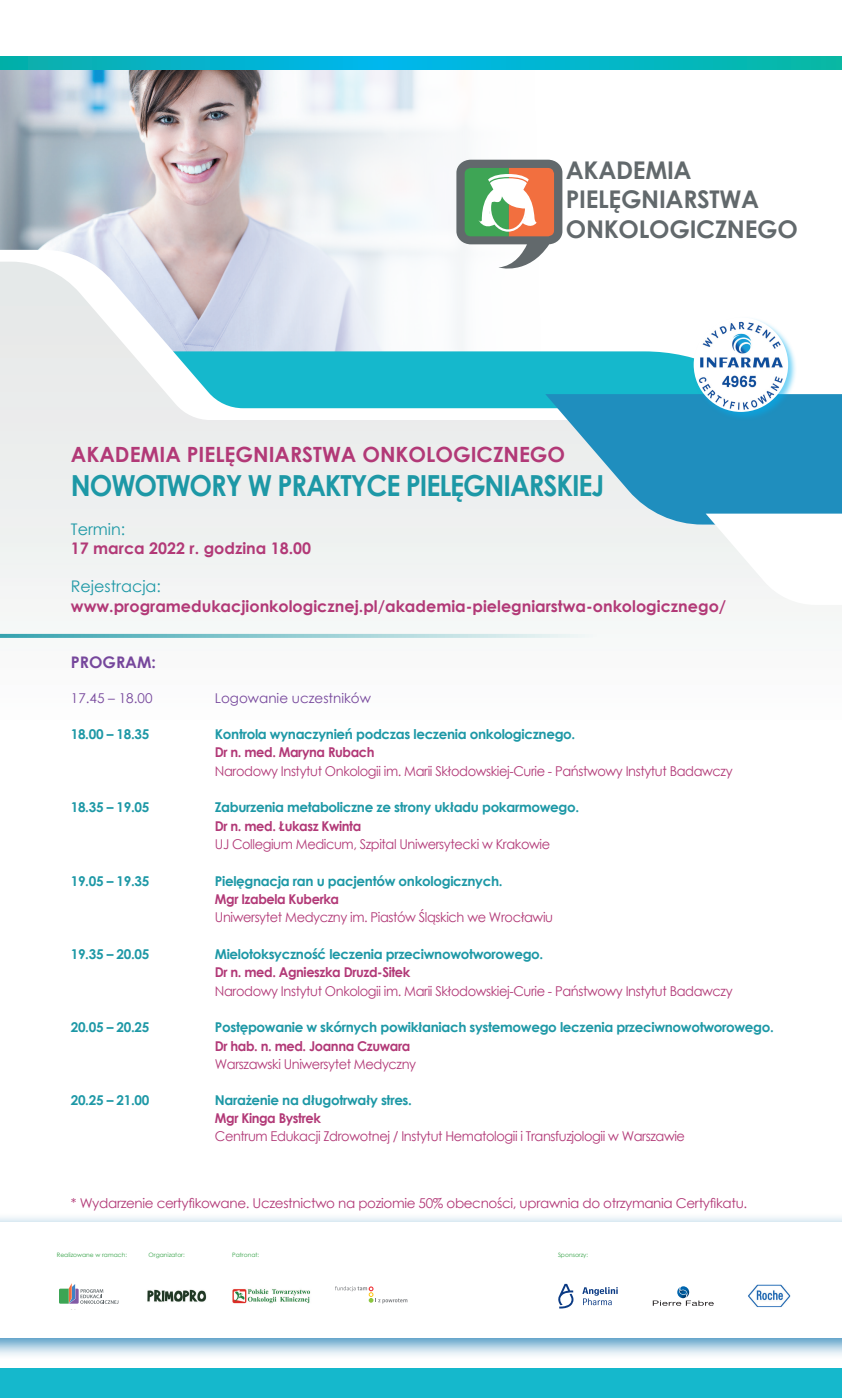
<style>
.page{position:relative;width:842px;height:1398px;background:#fff}
.page>*{position:absolute;margin:0;border:0;box-sizing:border-box;transform-origin:0 0}
.t1{font:700 29px "Century Gothic";letter-spacing:-.04em;color:#1d98a6;scale:.93 1}
.t2{font:700 24.4px/29.3px "Century Gothic";letter-spacing:-.01em;color:#62696c}
.t3{font:700 21px "Century Gothic";color:#b23977}
.t4{font:700 16px "Century Gothic";color:#b23977}
.t5{font:16px "Century Gothic";color:#1d98a6}
.t6{font:700 16px "Century Gothic";color:#76479c}
.t7{font:13.5px "Century Gothic";letter-spacing:-.03em;color:#b23977;scale:.96 1}
.t8{font:700 13.5px "Century Gothic";letter-spacing:-.025em;color:#1d98a6}
.t9{font:700 13.5px "Century Gothic";letter-spacing:-.03em;color:#b23977;scale:.96 1}
.t10{font:13.5px "Century Gothic";letter-spacing:-.03em;color:#b23977}
.t11{font:13.5px "Century Gothic";color:#76479c}
.t12{font:6px "Century Gothic";color:#35a247}
</style>
<div class="page">
<img style="left:0;top:70px;width:551px;height:180px">
<div style="left:0;top:1368px;width:842px;height:29px;background:#15b8cc"></div>
<svg style="left:0;top:262px;width:692px;height:372px"></svg>
<svg style="left:545px;top:394px;width:297px;height:211px"></svg>
<svg style="left:0;top:56px;width:842px;height:14px;background:#03b4c8"></svg>
<svg style="left:456px;top:160px;width:106px;height:116px"></svg>
<svg style="left:0;top:634px;width:593px;height:4px;background:#96ced3"></svg>
<div style="left:0;top:1212px;width:842px;height:148px;background:#006ca9;opacity:.75"></div>
<div style="left:0;top:1222px;width:842px;height:116px;background:#fff"></div>
<svg style="left:59px;top:1283px;width:59px;height:20px"></svg>
<img style="left:232px;top:1289px;width:79px;height:15px">
<svg style="left:335px;top:1286px;width:72px;height:17px"></svg>
<img style="left:147px;top:1289px;width:60px;height:13px">
<div style="left:692px;top:316px;width:106px;height:105px;background:#00aeef;opacity:.55"></div>
<img style="left:694px;top:317px;width:94px;height:95px;border-radius:47px">
<svg style="left:558px;top:1283px;width:15px;height:25px"></svg>
<svg style="left:582px;top:1287px;width:36px;height:18px"></svg>
<svg style="left:653px;top:1286px;width:61px;height:19px"></svg>
<img style="left:748px;top:1284px;width:42px;height:24px">
<h2 class="t2" style="left:566px;top:154px;width:233px">AKADEMIA<br>PIELĘGNIARSTWA<br>ONKOLOGICZNEGO</h2>
<h3 class="t3" style="left:71px;top:438px;width:496px">AKADEMIA PIELĘGNIARSTWA ONKOLOGICZNEGO</h3>
<h1 class="t1" style="left:71px;top:464px;width:575px">NOWOTWORY W PRAKTYCE PIELĘGNIARSKIEJ</h1>
<p class="t5" style="left:71px;top:518px;width:56px">Termin:</p>
<p class="t4" style="left:71px;top:536px;width:242px">17 marca 2022 r. godzina 18.00</p>
<p class="t5" style="left:71px;top:575px;width:92px">Rejestracja:</p>
<p class="t4" style="left:71px;top:593px;width:657px">www.programedukacjionkologicznej.pl/akademia-pielegniarstwa-onkologicznego/</p>
<p class="t6" style="left:71px;top:650px;width:87px">PROGRAM:</p>
<p class="t11" style="left:71px;top:689px;width:83px">17.45 – 18.00</p>
<p class="t11" style="left:215px;top:689px;width:158px">Logowanie uczestników</p>
<p class="t8" style="left:71px;top:724px;width:80px">18.00 – 18.35</p>
<p class="t8" style="left:215px;top:724px;width:362px">Kontrola wynaczynień podczas leczenia onkologicznego.</p>
<p class="t9" style="left:215px;top:742px;width:168px">Dr n. med. Maryna Rubach</p>
<p class="t7" style="left:215px;top:761px;width:541px">Narodowy Instytut Onkologii im. Marii Skłodowskiej-Curie - Państwowy Instytut Badawczy</p>
<p class="t8" style="left:71px;top:797px;width:80px">18.35 – 19.05</p>
<p class="t8" style="left:215px;top:797px;width:366px">Zaburzenia metaboliczne ze strony układu pokarmowego.</p>
<p class="t9" style="left:215px;top:815px;width:154px">Dr n. med. Łukasz Kwinta</p>
<p class="t7" style="left:215px;top:834px;width:351px">UJ Collegium Medicum, Szpital Uniwersytecki w Krakowie</p>
<p class="t8" style="left:71px;top:870px;width:80px">19.05 – 19.35</p>
<p class="t8" style="left:215px;top:870px;width:289px">Pielęgnacja ran u pacjentów onkologicznych.</p>
<p class="t9" style="left:215px;top:889px;width:131px">Mgr Izabela Kuberka</p>
<p class="t7" style="left:215px;top:908px;width:354px">Uniwersytet Medyczny im. Piastów Śląskich we Wrocławiu</p>
<p class="t8" style="left:71px;top:944px;width:80px">19.35 – 20.05</p>
<p class="t8" style="left:215px;top:944px;width:330px">Mielotoksyczność leczenia przeciwnowotworowego.</p>
<p class="t9" style="left:215px;top:962px;width:205px">Dr n. med. Agnieszka Druzd-Sitek</p>
<p class="t7" style="left:215px;top:981px;width:541px">Narodowy Instytut Onkologii im. Marii Skłodowskiej-Curie - Państwowy Instytut Badawczy</p>
<p class="t8" style="left:71px;top:1017px;width:80px">20.05 – 20.25</p>
<p class="t8" style="left:215px;top:1017px;width:561px">Postępowanie w skórnych powikłaniach systemowego leczenia przeciwnowotworowego.</p>
<p class="t9" style="left:215px;top:1035px;width:205px">Dr hab. n. med. Joanna Czuwara</p>
<p class="t7" style="left:215px;top:1054px;width:211px">Warszawski Uniwersytet Medyczny</p>
<p class="t8" style="left:71px;top:1089px;width:80px">20.25 – 21.00</p>
<p class="t8" style="left:215px;top:1089px;width:199px">Narażenie na długotrwały stres.</p>
<p class="t9" style="left:215px;top:1108px;width:112px">Mgr Kinga Bystrek</p>
<p class="t7" style="left:215px;top:1127px;width:491px">Centrum Edukacji Zdrowotnej / Instytut Hematologii i Transfuzjologii w Warszawie</p>
<p class="t10" style="left:71px;top:1193px;width:678px">* Wydarzenie certyfikowane. Uczestnictwo na poziomie 50% obecności, uprawnia do otrzymania Certyfikatu.</p>
<p class="t12" style="left:57px;top:1250px;width:72px">Realizowane w ramach:</p>
<p class="t12" style="left:149px;top:1250px;width:38px">Organizator:</p>
<p class="t12" style="left:232px;top:1250px;width:28px">Patronat:</p>
<p class="t12" style="left:558px;top:1250px;width:32px">Sponsorzy:</p>
</div>
